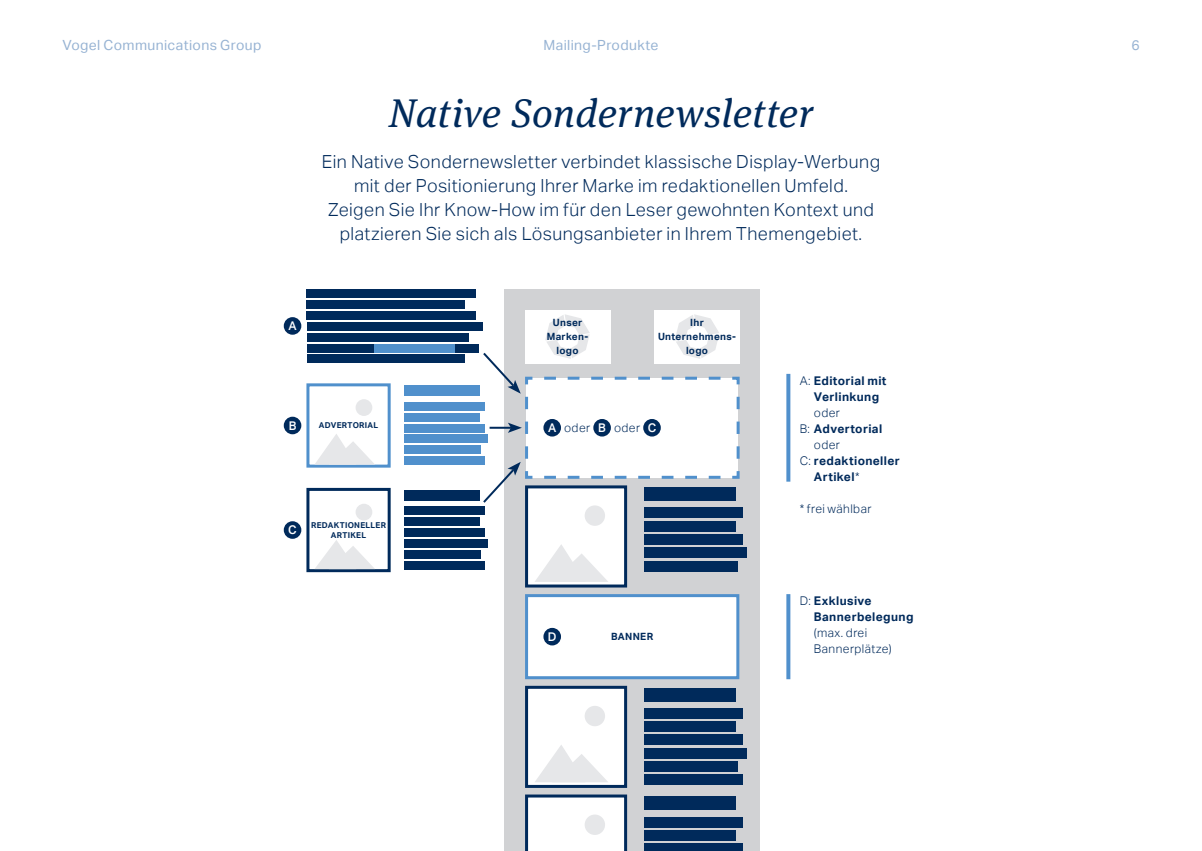
<style>
.page{position:relative;width:1202px;height:851px;background:#fff}
.page>*{position:absolute;margin:0;border:0;box-sizing:border-box;transform-origin:0 0}
.t1{font:italic 40px "Meta Serif OT";letter-spacing:.015em;color:#002a5b}
.t2{font:300 18px/24px "Aktiv Grotesk";letter-spacing:.025em;color:#002a5b;text-align:center}
.t3{font:14px "Aktiv Grotesk";letter-spacing:.025em;color:#97b3d3}
.t4{font:700 12px/16px "Aktiv Grotesk";letter-spacing:.03em;color:#002a5b;text-align:center}
.t5{font:300 12px/16px "Aktiv Grotesk";letter-spacing:.035em;color:#002a5b}
.t6{font:500 12px "Aktiv Grotesk";color:#fff}
.t7{font:700 10px/14px "Aktiv Grotesk";letter-spacing:.03em;color:#002a5b;text-align:center}
.t8{font:700 8px/9.2px "Aktiv Grotesk";letter-spacing:.035em;color:#002a5b;text-align:center}
.s1{font-weight:300}
</style>
<div class="page">
<svg style="left:786px;top:374px;width:4px;height:107px"></svg>
<svg style="left:786px;top:594px;width:4px;height:85px"></svg>
<div style="left:505px;top:289px;width:255px;height:561px;background:#d1d2d4"></div>
<div style="left:644px;top:687px;width:92px;height:14px;background:#002a5b"></div>
<div style="left:644px;top:708px;width:98px;height:10px;background:#002a5b"></div>
<div style="left:644px;top:721px;width:92px;height:10px;background:#002a5b"></div>
<div style="left:644px;top:734px;width:98px;height:11px;background:#002a5b"></div>
<div style="left:644px;top:748px;width:102px;height:10px;background:#002a5b"></div>
<div style="left:644px;top:761px;width:94px;height:10px;background:#002a5b"></div>
<div style="left:644px;top:774px;width:98px;height:10px;background:#002a5b"></div>
<div style="left:525px;top:685px;width:102px;height:102px;background:#fff;border:3px solid #002a5b"></div>
<div style="left:585px;top:705px;width:20px;height:21px;background:#e6e7e9;border-radius:50%"></div>
<svg style="left:535px;top:745px;width:73px;height:37px"></svg>
<div style="left:644px;top:796px;width:92px;height:13px;background:#002a5b"></div>
<div style="left:644px;top:816px;width:98px;height:11px;background:#002a5b"></div>
<div style="left:644px;top:830px;width:92px;height:10px;background:#002a5b"></div>
<div style="left:644px;top:843px;width:98px;height:7px;background:#002a5b"></div>
<svg style="left:525px;top:794px;width:102px;height:56px;background:#e1e6eb"></svg>
<div style="left:585px;top:814px;width:20px;height:20px;background:#e6e7e9;border-radius:50%"></div>
<div style="left:525px;top:310px;width:85px;height:53px;background:#fff"></div>
<div style="left:654px;top:310px;width:86px;height:53px;background:#fff"></div>
<div style="left:284px;top:521px;width:17px;height:17px;background:#002a5b;border-radius:50%"></div>
<div style="left:284px;top:416px;width:17px;height:18px;background:#002a5b;border-radius:50%"></div>
<div style="left:527px;top:595px;width:211px;height:82px;background:#fff"></div>
<div style="left:525px;top:594px;width:214px;height:85px;border:3px solid #5090cc"></div>
<div style="left:306px;top:383px;width:85px;height:84px;border:3px solid #5090cc"></div>
<div style="left:404px;top:385px;width:76px;height:11px;background:#5090cc"></div>
<div style="left:404px;top:402px;width:81px;height:8px;background:#5090cc"></div>
<div style="left:404px;top:413px;width:76px;height:8px;background:#5090cc"></div>
<div style="left:404px;top:424px;width:81px;height:8px;background:#5090cc"></div>
<div style="left:404px;top:434px;width:84px;height:9px;background:#5090cc"></div>
<div style="left:404px;top:445px;width:77px;height:9px;background:#5090cc"></div>
<div style="left:404px;top:456px;width:81px;height:9px;background:#5090cc"></div>
<div style="left:356px;top:399px;width:16px;height:17px;background:#e6e7e9;border-radius:50%"></div>
<svg style="left:314px;top:434px;width:61px;height:30px"></svg>
<div style="left:284px;top:317px;width:17px;height:17px;background:#002a5b;border-radius:50%"></div>
<div style="left:307px;top:289px;width:169px;height:9px;background:#002a5b"></div>
<div style="left:307px;top:300px;width:158px;height:8px;background:#002a5b"></div>
<div style="left:307px;top:311px;width:169px;height:8px;background:#002a5b"></div>
<div style="left:307px;top:322px;width:176px;height:8px;background:#002a5b"></div>
<div style="left:307px;top:333px;width:162px;height:8px;background:#002a5b"></div>
<div style="left:307px;top:344px;width:171px;height:8px;background:#002a5b"></div>
<div style="left:374px;top:344px;width:81px;height:8px;background:#5090cc"></div>
<div style="left:307px;top:354px;width:158px;height:9px;background:#002a5b"></div>
<div style="left:306px;top:488px;width:85px;height:84px;border:3px solid #002a5b"></div>
<div style="left:404px;top:490px;width:76px;height:10px;background:#002a5b"></div>
<div style="left:404px;top:506px;width:81px;height:9px;background:#002a5b"></div>
<div style="left:404px;top:517px;width:76px;height:8px;background:#002a5b"></div>
<div style="left:404px;top:528px;width:81px;height:8px;background:#002a5b"></div>
<div style="left:404px;top:539px;width:84px;height:8px;background:#002a5b"></div>
<div style="left:404px;top:550px;width:77px;height:8px;background:#002a5b"></div>
<div style="left:404px;top:561px;width:81px;height:8px;background:#002a5b"></div>
<div style="left:356px;top:503px;width:16px;height:17px;background:#e6e7e9;border-radius:50%"></div>
<svg style="left:314px;top:540px;width:61px;height:29px"></svg>
<div style="left:644px;top:508px;width:98px;height:10px;background:#002a5b"></div>
<div style="left:644px;top:521px;width:92px;height:10px;background:#002a5b"></div>
<div style="left:644px;top:534px;width:98px;height:10px;background:#002a5b"></div>
<div style="left:644px;top:547px;width:102px;height:11px;background:#002a5b"></div>
<div style="left:644px;top:561px;width:94px;height:10px;background:#002a5b"></div>
<div style="left:525px;top:485px;width:102px;height:102px;background:#fff;border:3px solid #002a5b"></div>
<div style="left:585px;top:505px;width:20px;height:20px;background:#e6e7e9;border-radius:50%"></div>
<svg style="left:535px;top:544px;width:72px;height:37px"></svg>
<div style="left:543px;top:627px;width:18px;height:18px;background:#002a5b;border-radius:50%"></div>
<svg style="left:481px;top:314px;width:259px;height:191px"></svg>
<p class="t3" style="left:62px;top:37px;width:201px">Vogel Communications Group</p>
<p class="t3" style="left:543px;top:37px;width:117px">Mailing-Produkte</p>
<p class="t3" style="left:1131px;top:37px;width:10px">6</p>
<h1 class="t1" style="left:389px;top:88px;width:426px">Native Sondernewsletter</h1>
<p class="t2" style="left:322px;top:150px;width:560px">Ein Native Sondernewsletter verbindet klassische Display-Werbung mit der Positionierung Ihrer Marke im redaktionellen Umfeld.<br>Zeigen Sie Ihr Know-How im für den Leser gewohnten Kontext und platzieren Sie sich als Lösungsanbieter in Ihrem Themengebiet.</p>
<p class="t6" style="left:288px;top:319px;width:10px">A</p>
<p class="t7" style="left:547px;top:315px;width:43px">Unser<br>Marken&shy;logo</p>
<p class="t7" style="left:658px;top:315px;width:80px">Ihr<br>Unternehmens&shy;logo</p>
<p class="t6" style="left:289px;top:418px;width:9px">B</p>
<p class="t6" style="left:548px;top:421px;width:10px">A</p>
<p class="t6" style="left:598px;top:421px;width:9px">B</p>
<p class="t6" style="left:648px;top:421px;width:10px">C</p>
<p class="t8" style="left:319px;top:421px;width:61px">ADVERTORIAL</p>
<p class="t5" style="left:564px;top:420px;width:28px">oder</p>
<p class="t5" style="left:614px;top:420px;width:28px">oder</p>
<p class="t6" style="left:288px;top:523px;width:10px">C</p>
<p class="t8" style="left:311px;top:521px;width:76px">REDAKTIONELLER<br>ARTIKEL</p>
<p class="t6" style="left:548px;top:629px;width:10px">D</p>
<p class="t7" style="left:611px;top:629px;width:44px">BANNER</p>
<p class="t4" style="left:800px;top:372px;width:88px"><span class="s1">A:</span> Editorial mit<br>Verlinkung</p>
<p class="t5" style="left:814px;top:404px;width:28px">oder</p>
<p class="t4" style="left:800px;top:420px;width:84px"><span class="s1">B:</span> Advertorial</p>
<p class="t5" style="left:814px;top:436px;width:28px">oder</p>
<p class="t4" style="left:800px;top:452px;width:102px"><span class="s1">C:</span> redaktioneller</p>
<p class="t4" style="left:814px;top:468px;width:47px">Artikel<span class="s1">*</span></p>
<p class="t5" style="left:800px;top:500px;width:73px">* frei wählbar</p>
<p class="t4" style="left:814px;top:592px;width:101px;text-align:left;text-indent:-14px"><span class="s1">D:</span> Exklusive<br>Bannerbelegung</p>
<p class="t5" style="left:814px;top:624px;width:79px">(max. drei<br>Bannerplätze)</p>
</div>
